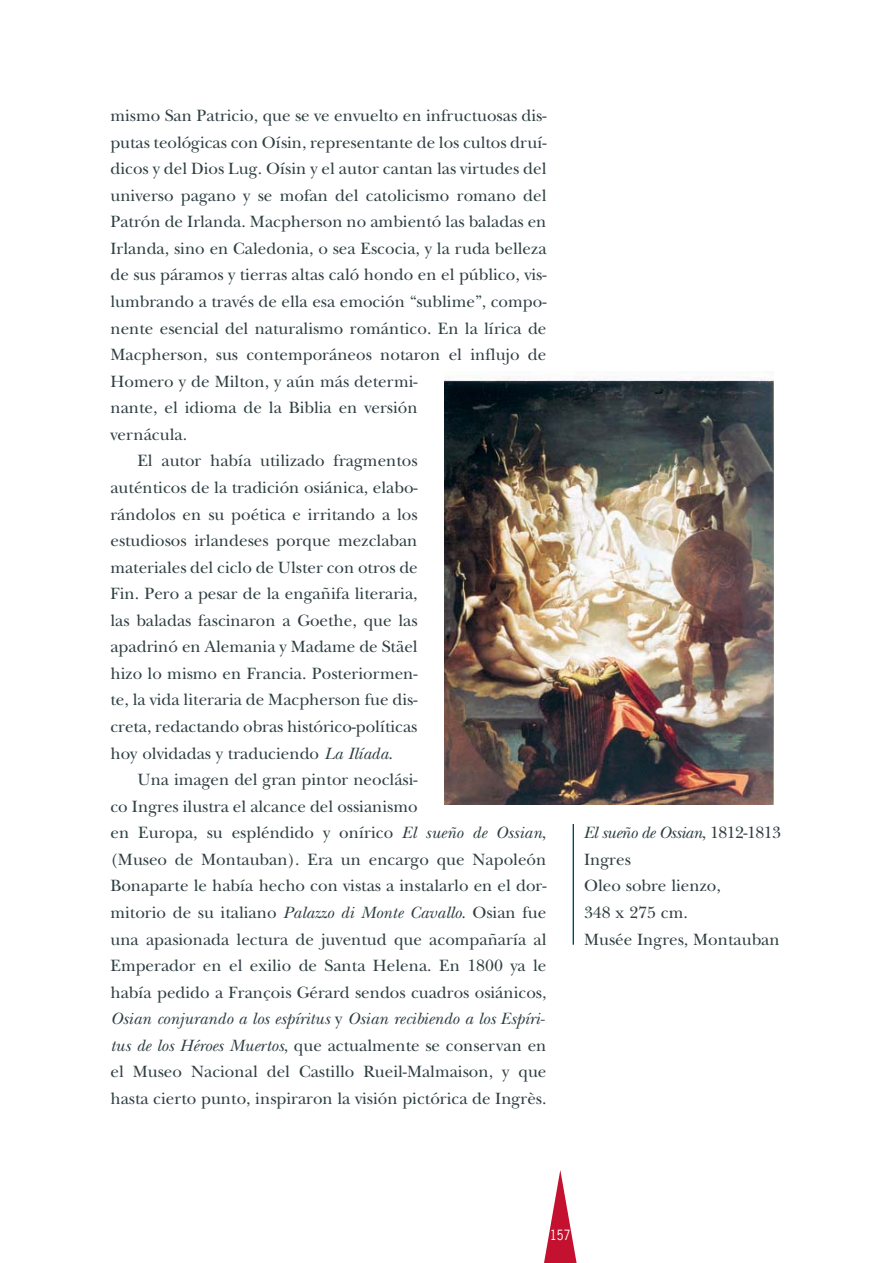
<style>
.page{position:relative;width:893px;height:1263px;background:#fff}
.page>*{position:absolute;margin:0;border:0;box-sizing:border-box;transform-origin:0 0}
.t1{font:17.1px/26.5px "New Baskerville";color:#2e3e41}
.t2{font:italic 17.1px "New Baskerville";color:#2e3e41}
.t3{font:13.35px "News Gothic";color:#fff;scale:.9 1}
.s1{font-style:italic}
.s2{font-style:normal}
</style>
<div class="page">
<svg style="left:544px;top:1170px;width:33px;height:93px"></svg>
<img style="left:444px;top:377px;width:329px;height:428px">
<hr style="left:572px;top:824px;width:2px;height:121px;background:#00446b">
<p class="t1" style="left:110px;top:104px;width:437px">mismo San Patricio, que se ve envuelto en infructuosas dis-</p>
<p class="t1" style="left:110px;top:131px;width:437px">putas teológicas con Oísin, representante de los cultos druí-</p>
<p class="t1" style="left:110px;top:157px;width:437px">dicos y del Dios Lug. Oísin y el autor cantan las virtudes del</p>
<p class="t1" style="left:110px;top:184px;width:437px">universo pagano y se mofan del catolicismo romano del</p>
<p class="t1" style="left:110px;top:211px;width:437px">Patrón de Irlanda. Macpherson no ambientó las baladas en</p>
<p class="t1" style="left:110px;top:237px;width:437px">Irlanda, sino en Caledonia, o sea Escocia, y la ruda belleza</p>
<p class="t1" style="left:110px;top:264px;width:437px">de sus páramos y tierras altas caló hondo en el público, vis-</p>
<p class="t1" style="left:110px;top:290px;width:437px">lumbrando a través de ella esa emoción “sublime”, compo-</p>
<p class="t1" style="left:110px;top:317px;width:437px">nente esencial del naturalismo romántico. En la lírica de</p>
<p class="t1" style="left:110px;top:343px;width:437px">Macpherson, sus contemporáneos notaron el influjo de</p>
<p class="t1" style="left:110px;top:370px;width:309px">Homero y de Milton, y aún más determi-</p>
<p class="t1" style="left:110px;top:396px;width:309px">nante, el idioma de la Biblia en versión</p>
<p class="t1" style="left:110px;top:423px;width:78px">vernácula.</p>
<p class="t1" style="left:137px;top:450px;width:282px">El autor había utilizado fragmentos</p>
<p class="t1" style="left:110px;top:476px;width:309px">auténticos de la tradición osiánica, elabo-</p>
<p class="t1" style="left:110px;top:503px;width:309px">rándolos en su poética e irritando a los</p>
<p class="t1" style="left:110px;top:529px;width:308px">estudiosos irlandeses porque mezclaban</p>
<p class="t1" style="left:110px;top:556px;width:309px">materiales del ciclo de Ulster con otros de</p>
<p class="t1" style="left:110px;top:582px;width:309px">Fin. Pero a pesar de la engañifa literaria,</p>
<p class="t1" style="left:110px;top:609px;width:308px">las baladas fascinaron a Goethe, que las</p>
<p class="t1" style="left:110px;top:636px;width:309px">apadrinó en Alemania y Madame de Stäel</p>
<p class="t1" style="left:110px;top:662px;width:309px">hizo lo mismo en Francia. Posteriormen-</p>
<p class="t1" style="left:110px;top:689px;width:308px">te, la vida literaria de Macpherson fue dis-</p>
<p class="t1" style="left:110px;top:715px;width:308px">creta, redactando obras histórico-políticas</p>
<p class="t1" style="left:110px;top:742px;width:284px">hoy olvidadas y traduciendo <span class="s1">La Ilíada</span>.</p>
<p class="t1" style="left:137px;top:768px;width:282px">Una imagen del gran pintor neoclási-</p>
<p class="t1" style="left:110px;top:795px;width:309px">co Ingres ilustra el alcance del ossianismo</p>
<p class="t1" style="left:110px;top:822px;width:437px">en Europa, su espléndido y onírico <span class="s1">El sueño de Ossian</span>,</p>
<p class="t1" style="left:110px;top:848px;width:437px">(Museo de Montauban). Era un encargo que Napoleón</p>
<p class="t1" style="left:110px;top:875px;width:437px">Bonaparte le había hecho con vistas a instalarlo en el dor-</p>
<p class="t1" style="left:110px;top:901px;width:437px">mitorio de su italiano <span class="s1">Palazzo di Monte Cavallo</span>. Osian fue</p>
<p class="t1" style="left:110px;top:928px;width:437px">una apasionada lectura de juventud que acompañaría al</p>
<p class="t1" style="left:110px;top:954px;width:437px">Emperador en el exilio de Santa Helena. En 1800 ya le</p>
<p class="t1" style="left:110px;top:981px;width:437px">había pedido a François Gérard sendos cuadros osiánicos,</p>
<p class="t2" style="left:110px;top:1013px;width:436px">Osian conjurando a los espíritus <span class="s2">y</span> Osian recibiendo a los Espíri-</p>
<p class="t1" style="left:110px;top:1034px;width:437px"><span class="s1">tus de los Héroes Muertos</span>, que actualmente se conservan en</p>
<p class="t1" style="left:110px;top:1061px;width:437px">el Museo Nacional del Castillo Rueil-Malmaison, y que</p>
<p class="t1" style="left:110px;top:1087px;width:437px">hasta cierto punto, inspiraron la visión pictórica de Ingrès.</p>
<p class="t1" style="left:584px;top:822px;width:198px"><span class="s1">El sueño de Ossian</span>, 1812-1813<br>Ingres<br>Oleo sobre lienzo,<br>348 x 275 cm.<br>Musée Ingres, Montauban</p>
<p class="t3" style="left:550px;top:1229px;width:24px">157</p>
</div>
